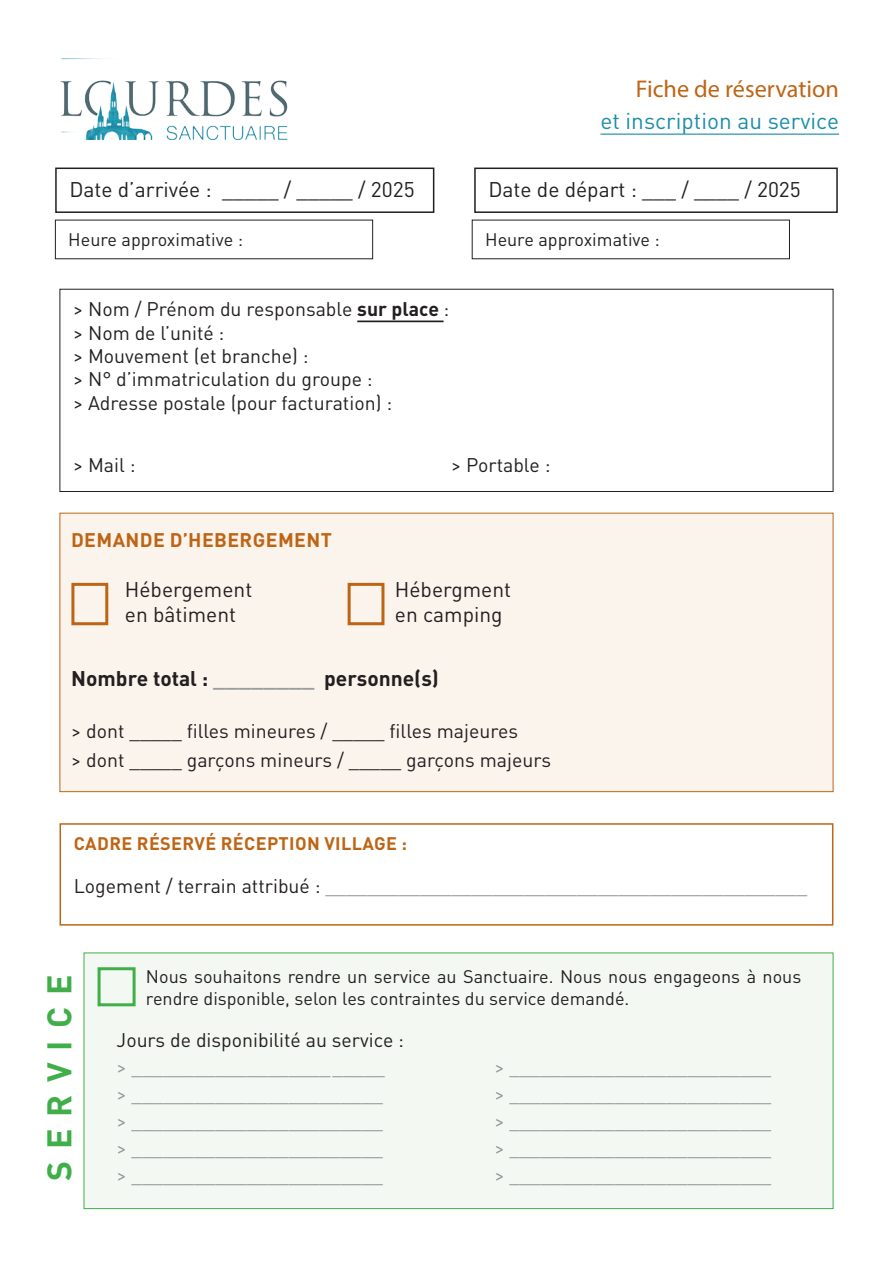
<style>
.page{position:relative;width:893px;height:1263px;background:#fff}
.page>*{position:absolute;margin:0;border:0;box-sizing:border-box;transform-origin:0 0}
.t1{font:700 33.75px "DIN Pro";letter-spacing:.36em;color:#40ae49}
.t2{font:24.3px "Myriad Pro";color:#be6515}
.t3{font:22.65px "DIN Pro";color:#1d8ea8}
.t4{font:21px "DIN Pro";color:#231f20}
.t5{font:700 21px "DIN Pro";color:#231f20}
.t6{font:19.5px "DIN Pro";color:#939598}
.t7{font:19.5px/23.4px "DIN Pro";color:#231f20}
.t8{font:700 19.5px "DIN Pro";letter-spacing:.02em;color:#be6515}
.t9{font:18px/21.6px "DIN Pro";color:#231f20}
.t10{font:700 18px "DIN Pro";letter-spacing:.02em;color:#be6515}
.s1{font-weight:700}
.s2{color:#9b9da0}
.s3{color:#231f20}
</style>
<div class="page">
<img style="left:60px;top:58px;width:228px;height:83px">
<hr style="left:600px;top:134px;width:239px;height:1px;background:#1d8ea8">
<hr style="left:357px;top:320px;width:87px;height:2px;background:#231f20">
<div style="left:60px;top:289px;width:773px;height:203px;border:1px solid #231f20"></div>
<div style="left:55px;top:168px;width:379px;height:45px;border:2px solid #231f20"></div>
<div style="left:474px;top:168px;width:364px;height:45px;border:2px solid #231f20"></div>
<div style="left:60px;top:513px;width:773px;height:279px;background:#fbf4ed;border:1px solid #be6515"></div>
<div style="left:60px;top:823px;width:773px;height:103px;border:2px solid #be6515"></div>
<div style="left:348px;top:583px;width:36px;height:42px;border:3px solid #be6515"></div>
<div style="left:71px;top:583px;width:37px;height:42px;border:3px solid #be6515"></div>
<div style="left:84px;top:952px;width:749px;height:257px;background:#f3f9f2;border:1px solid #40ae49"></div>
<div style="left:98px;top:967px;width:38px;height:39px;border:3px solid #40ae49"></div>
<p class="t2" style="left:636px;top:74px;width:205px">Fiche de réservation</p>
<p class="t3" style="left:600px;top:103px;width:240px">et inscription au service</p>
<p class="t4" style="left:69px;top:173px;width:347px">Date d’arrivée : _____ / _____ / 2025</p>
<p class="t4" style="left:488px;top:173px;width:314px">Date de départ : ___ / ____ / 2025</p>
<p class="t9" style="left:68px;top:227px;width:176px">Heure approximative :</p>
<p class="t9" style="left:485px;top:227px;width:176px">Heure approximative :</p>
<p class="t7" style="left:73px;top:296px;width:378px">&gt; Nom / Prénom du responsable <span class="s1">sur place</span> : &gt; Nom de l’unité :<br>&gt; Mouvement (et branche) :<br>&gt; N° d’immatriculation du groupe :<br>&gt; Adresse postale (pour facturation) :</p>
<p class="t7" style="left:73px;top:452px;width:64px">&gt; Mail :</p>
<p class="t7" style="left:451px;top:452px;width:101px">&gt; Portable :</p>
<p class="t8" style="left:71px;top:523px;width:262px">DEMANDE D’HEBERGEMENT</p>
<p class="t4" style="left:125px;top:573px;width:129px">Hébergement</p>
<p class="t4" style="left:395px;top:573px;width:118px">Hébergment</p>
<p class="t4" style="left:125px;top:598px;width:113px">en bâtiment</p>
<p class="t4" style="left:395px;top:598px;width:109px">en camping</p>
<p class="t5" style="left:71px;top:661px;width:369px">Nombre total : <span class="s2">________</span> personne(s)</p>
<p class="t7" style="left:71px;top:715px;width:481px;line-height:28.5px">&gt; dont _____ filles mineures / _____ filles majeures<br>&gt; dont _____ garçons mineurs / _____ garçons majeurs</p>
<p class="t10" style="left:74px;top:829px;width:334px">CADRE RÉSERVÉ RÉCEPTION VILLAGE :</p>
<p class="t6" style="left:74px;top:870px;width:735px"><span class="s3">Logement / terrain attribué :</span> ______________________________________________</p>
<h1 class="t1" style="left:31px;top:1181px;width:208px;rotate:-90deg">SERVICE</h1>
<p class="t9" style="left:146px;top:964px;width:657px">Nous souhaitons rendre un service au Sanctuaire. Nous nous engageons à nous rendre disponible, selon les contraintes du service demandé.</p>
<p class="t7" style="left:117px;top:1026px;width:289px">Jours de disponibilité au service :</p>
<p class="t6" style="left:117px;top:1052px;width:270px">&gt; ________________________</p>
<p class="t6" style="left:495px;top:1052px;width:278px">&gt; _________________________</p>
<p class="t6" style="left:117px;top:1079px;width:268px">&gt; ________________________</p>
<p class="t6" style="left:495px;top:1079px;width:278px">&gt; _________________________</p>
<p class="t6" style="left:117px;top:1106px;width:268px">&gt; ________________________</p>
<p class="t6" style="left:495px;top:1106px;width:278px">&gt; _________________________</p>
<p class="t6" style="left:117px;top:1133px;width:268px">&gt; ________________________</p>
<p class="t6" style="left:495px;top:1133px;width:278px">&gt; _________________________</p>
<p class="t6" style="left:117px;top:1160px;width:268px">&gt; ________________________</p>
<p class="t6" style="left:495px;top:1160px;width:278px">&gt; _________________________</p>
</div>
